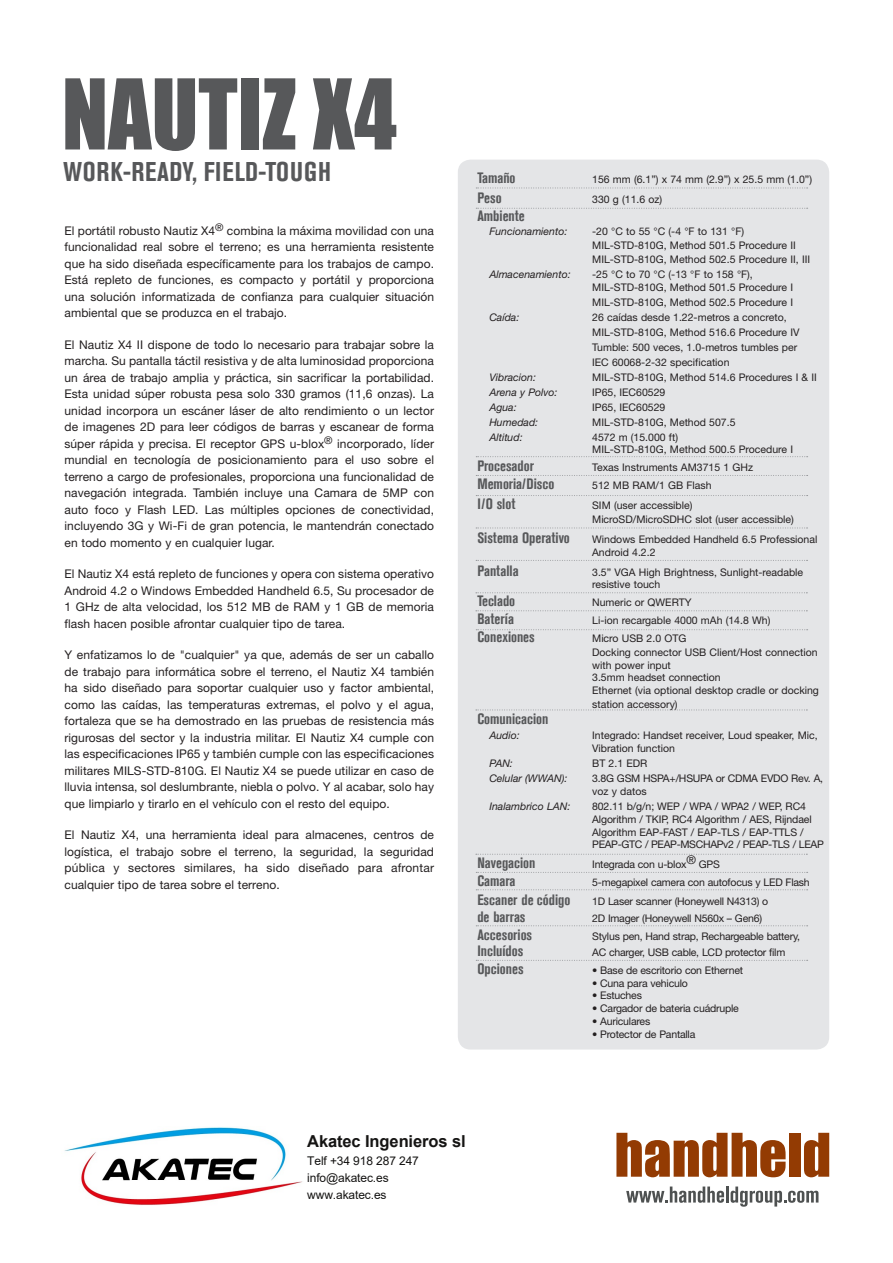
<style>
.page{position:relative;width:893px;height:1263px;background:#fff}
.page>*{position:absolute;margin:0;border:0;box-sizing:border-box;transform-origin:0 0}
.t1{font:90px "Impact";color:#57585a;scale:.95 1}
.t2{font:700 condensed 27px "Akzidenz Grotesk Std";letter-spacing:.035em;color:#57585a}
.t3{font:700 16.5px "Arial";letter-spacing:-.005em;color:#151413}
.t4{font:700 condensed 15px "Akzidenz Grotesk Std";color:#57585a}
.t5{font:12px/16.5px "Helvetica Neue LT Std";letter-spacing:.005em;color:#231f20;text-align:justify}
.t6{font:12px/16.8px "Arial";letter-spacing:-.01em;color:#151413}
.t7{font:10.5px/13px "Helvetica Neue LT Std";color:#231f20}
.t8{font:10.5px/12.8px "Helvetica Neue LT Std";letter-spacing:-.02em;color:#231f20}
.t9{font:italic 10.5px "Helvetica Neue LT Std";color:#231f20}
.s1{font-stretch:condensed;font-size:12px}
</style>
<div class="page">
<svg style="left:616px;top:1133px;width:170px;height:44px"></svg>
<div style="left:789px;top:1133px;width:11px;height:44px;background:#933b03"></div>
<svg style="left:804px;top:1133px;width:25px;height:44px"></svg>
<svg style="left:626px;top:1186px;width:98px;height:17px"></svg>
<hr style="left:726px;top:1186px;width:3px;height:16px;background:#4e5151">
<svg style="left:731px;top:1186px;width:87px;height:21px"></svg>
<div style="left:458px;top:160px;width:371px;height:889px;background:#e4e5e7;border-radius:13px"></div>
<svg style="left:476px;top:456px;width:332px;height:1px"></svg>
<svg style="left:476px;top:188px;width:332px;height:1px"></svg>
<svg style="left:476px;top:475px;width:332px;height:1px"></svg>
<svg style="left:476px;top:208px;width:332px;height:1px"></svg>
<svg style="left:476px;top:495px;width:332px;height:1px"></svg>
<svg style="left:476px;top:528px;width:332px;height:1px"></svg>
<svg style="left:475px;top:560px;width:333px;height:1px"></svg>
<svg style="left:476px;top:592px;width:331px;height:1px"></svg>
<svg style="left:476px;top:710px;width:331px;height:1px"></svg>
<svg style="left:476px;top:854px;width:331px;height:1px"></svg>
<svg style="left:475px;top:610px;width:332px;height:1px"></svg>
<svg style="left:476px;top:629px;width:332px;height:1px"></svg>
<svg style="left:476px;top:960px;width:332px;height:1px"></svg>
<svg style="left:476px;top:889px;width:332px;height:1px"></svg>
<svg style="left:476px;top:872px;width:332px;height:1px"></svg>
<svg style="left:476px;top:925px;width:332px;height:1px"></svg>
<img style="left:64px;top:1127px;width:238px;height:78px">
<p class="t1" style="left:62px;top:44px;width:354px">NAUTIZ X4</p>
<p class="t2" style="left:63px;top:157px;width:269px">WORK-READY, FIELD-TOUGH</p>
<p class="t4" style="left:477px;top:170px;width:40px">Tamaño</p>
<p class="t7" style="left:592px;top:173px;width:221px">156 mm (6.1”) x 74 mm (2.9”) x 25.5 mm (1.0”)</p>
<p class="t4" style="left:477px;top:189px;width:26px">Peso</p>
<p class="t7" style="left:592px;top:192px;width:72px">330 g (11.6 oz)</p>
<p class="t4" style="left:477px;top:207px;width:49px">Ambiente</p>
<p class="t9" style="left:489px;top:225px;width:79px">Funcionamiento:</p>
<p class="t7" style="left:592px;top:224px;width:219px;line-height:13.8px">-20 °C to 55 °C (-4 °F to 131 °F)<br>MIL-STD-810G, Method 501.5 Procedure II<br>MIL-STD-810G, Method 502.5 Procedure II, III</p>
<p class="t9" style="left:489px;top:268px;width:83px">Almacenamiento:</p>
<p class="t7" style="left:592px;top:267px;width:202px;line-height:13.8px">-25 °C to 70 °C (-13 °F to 158 °F)<span class="s1">,<br></span>MIL-STD-810G, Method 501.5 Procedure I<br>MIL-STD-810G, Method 502.5 Procedure I</p>
<p class="t9" style="left:489px;top:311px;width:31px">Caída:</p>
<p class="t7" style="left:592px;top:309px;width:209px;line-height:15px">26 caídas desde 1.22-metros a concreto, MIL-STD-810G, Method 516.6 Procedure IV Tumble: 500 veces, 1.0-metros tumbles per IEC 60068-2-32 specification</p>
<p class="t9" style="left:489px;top:371px;width:48px">Vibracion:</p>
<p class="t7" style="left:592px;top:370px;width:226px">MIL-STD-810G, Method 514.6 Procedures I &amp; II</p>
<p class="t9" style="left:489px;top:386px;width:70px">Arena y Polvo:</p>
<p class="t7" style="left:592px;top:385px;width:75px">IP65, IEC60529</p>
<p class="t9" style="left:489px;top:401px;width:29px">Agua:</p>
<p class="t7" style="left:592px;top:400px;width:75px">IP65, IEC60529</p>
<p class="t9" style="left:489px;top:416px;width:50px">Humedad:</p>
<p class="t7" style="left:592px;top:415px;width:145px">MIL-STD-810G, Method 507.5</p>
<p class="t9" style="left:489px;top:431px;width:35px">Altitud:</p>
<p class="t7" style="left:592px;top:430px;width:87px">4572 m (15.000 ft)</p>
<p class="t7" style="left:592px;top:443px;width:202px">MIL-STD-810G, Method 500.5 Procedure I</p>
<p class="t4" style="left:477px;top:458px;width:58px">Procesador</p>
<p class="t7" style="left:592px;top:461px;width:162px">Texas Instruments AM3715 1 GHz</p>
<p class="t4" style="left:477px;top:476px;width:79px">Memoria/Disco</p>
<p class="t7" style="left:592px;top:479px;width:121px">512 MB RAM/1 GB Flash</p>
<p class="t4" style="left:477px;top:495px;width:40px">I/O slot</p>
<p class="t7" style="left:592px;top:498px;width:203px;line-height:14.2px">SIM (user accessible)<br>MicroSD/MicroSDHC slot (user accessible)</p>
<p class="t4" style="left:477px;top:529px;width:94px">Sistema Operativo</p>
<p class="t7" style="left:592px;top:532px;width:227px;line-height:13.5px">Windows Embedded Handheld 6.5 Professional<br>Android 4.2.2</p>
<p class="t4" style="left:477px;top:562px;width:43px">Pantalla</p>
<p class="t7" style="left:592px;top:565px;width:213px">3.5” VGA High Brightness, Sunlight-readable resistive touch</p>
<p class="t4" style="left:477px;top:593px;width:39px">Teclado</p>
<p class="t7" style="left:592px;top:596px;width:101px">Numeric or QWERTY</p>
<p class="t4" style="left:477px;top:611px;width:38px">Batería</p>
<p class="t7" style="left:592px;top:614px;width:180px">Li-ion recargable 4000 mAh (14.8 Wh)</p>
<p class="t4" style="left:477px;top:629px;width:59px">Conexiones</p>
<p class="t7" style="left:592px;top:632px;width:228px">Micro USB 2.0 OTG<br>Docking connector USB Client/Host connection with power input<br>3.5mm headset connection<br>Ethernet (via optional desktop cradle or docking station accessory)</p>
<p class="t4" style="left:477px;top:710px;width:72px">Comunicacion</p>
<p class="t9" style="left:489px;top:729px;width:32px">Audio:</p>
<p class="t7" style="left:592px;top:728px;width:227px;line-height:13.5px">Integrado: Handset receiver, Loud speaker, Mic,<br>Vibration function</p>
<p class="t9" style="left:489px;top:757px;width:25px">PAN:</p>
<p class="t7" style="left:592px;top:757px;width:57px">BT 2.1 EDR</p>
<p class="t9" style="left:489px;top:772px;width:80px">Celular (WWAN):</p>
<p class="t8" style="left:592px;top:772px;width:232px">3.8G GSM HSPA+/HSUPA or CDMA EVDO Rev. A, voz y datos</p>
<p class="t9" style="left:489px;top:800px;width:83px">Inalambrico LAN:</p>
<p class="t7" style="left:592px;top:800px;width:233px">802.11 b/g/n; WEP / WPA / WPA2 / WEP, RC4<br>Algorithm / TKIP, RC4 Algorithm / AES, Rijndael Algorithm EAP-FAST / EAP-TLS / EAP-TTLS / PEAP-GTC / PEAP-MSCHAPv2 / PEAP-TLS / LEAP</p>
<p class="t4" style="left:477px;top:854px;width:60px">Navegacion</p>
<p class="t8" style="left:592px;top:858px;width:129px">Integrada con u-blox<sup>®</sup> GPS</p>
<p class="t4" style="left:477px;top:872px;width:40px">Camara</p>
<p class="t8" style="left:592px;top:876px;width:219px">5-megapixel camera con autofocus y LED Flash</p>
<p class="t4" style="left:477px;top:892px;width:94px">Escaner de código</p>
<p class="t8" style="left:592px;top:895px;width:178px">1D Laser scanner (Honeywell N4313) o</p>
<p class="t4" style="left:477px;top:908px;width:50px">de barras</p>
<p class="t8" style="left:592px;top:911px;width:171px">2D Imager (Honeywell N560x – Gen6)</p>
<p class="t4" style="left:477px;top:926px;width:56px">Accesorios</p>
<p class="t8" style="left:592px;top:929px;width:210px">Stylus pen, Hand strap, Rechargeable battery,</p>
<p class="t4" style="left:477px;top:942px;width:47px">Incluídos</p>
<p class="t8" style="left:592px;top:945px;width:195px">AC charger, USB cable, LCD protector film</p>
<p class="t4" style="left:477px;top:960px;width:48px">Opciones</p>
<p class="t8" style="left:592px;top:963px;width:152px">• Base de escritorio con Ethernet</p>
<p class="t8" style="left:592px;top:976px;width:97px">• Cuna para vehiculo</p>
<p class="t8" style="left:592px;top:989px;width:51px">• Estuches</p>
<p class="t8" style="left:592px;top:1002px;width:148px">• Cargador de bateria cuádruple</p>
<p class="t8" style="left:592px;top:1014px;width:60px">• Auriculares</p>
<p class="t8" style="left:592px;top:1027px;width:105px">• Protector de Pantalla</p>
<p class="t5" style="left:65px;top:222px;width:371px">El portátil robusto Nautiz X4<sup>®</sup> combina la máxima movilidad con una funcionalidad real sobre el terreno; es una herramienta resistente que ha sido diseñada específicamente para los trabajos de campo.<br>Está repleto de funciones, es compacto y portátil y proporciona una solución informatizada de confianza para cualquier situación ambiental que se produzca en el trabajo.</p>
<p class="t5" style="left:65px;top:336px;width:371px">El Nautiz X4 II dispone de todo lo necesario para trabajar sobre la marcha. Su pantalla táctil resistiva y de alta luminosidad proporciona un área de trabajo amplia y práctica, sin sacrificar la portabilidad.<br>Esta unidad súper robusta pesa solo 330 gramos (11,6 onzas). La unidad incorpora un escáner láser de alto rendimiento o un lector de imagenes 2D para leer códigos de barras y escanear de forma súper rápida y precisa. El receptor GPS u-blox<sup>®</sup> incorporado, líder mundial en tecnología de posicionamiento para el uso sobre el terreno a cargo de profesionales, proporciona una funcionalidad de navegación integrada. También incluye una Camara de 5MP con auto foco y Flash LED. Las múltiples opciones de conectividad, incluyendo 3G y Wi-Fi de gran potencia, le mantendrán conectado en todo momento y en cualquier lugar.</p>
<p class="t5" style="left:65px;top:565px;width:371px">El Nautiz X4 está repleto de funciones y opera con sistema operativo Android 4.2 o Windows Embedded Handheld 6.5, Su procesador de 1 GHz de alta velocidad, los 512 MB de RAM y 1 GB de memoria flash hacen posible afrontar cualquier tipo de tarea.</p>
<p class="t5" style="left:65px;top:646px;width:371px">Y enfatizamos lo de "cualquier" ya que, además de ser un caballo de trabajo para informática sobre el terreno, el Nautiz X4 también ha sido diseñado para soportar cualquier uso y factor ambiental, como las caídas, las temperaturas extremas, el polvo y el agua, fortaleza que se ha demostrado en las pruebas de resistencia más rigurosas del sector y la industria militar. El Nautiz X4 cumple con las especificaciones IP65 y también cumple con las especificaciones militares MILS-STD-810G. El Nautiz X4 se puede utilizar en caso de lluvia intensa, sol deslumbrante, niebla o polvo. Y al acabar, solo hay que limpiarlo y tirarlo en el vehículo con el resto del equipo.</p>
<p class="t5" style="left:65px;top:826px;width:371px">El Nautiz X4, una herramienta ideal para almacenes, centros de logística, el trabajo sobre el terreno, la seguridad, la seguridad pública y sectores similares, ha sido diseñado para afrontar cualquier tipo de tarea sobre el terreno.</p>
<h3 class="t3" style="left:307px;top:1129px;width:160px">Akatec Ingenieros sl</h3>
<p class="t6" style="left:307px;top:1153px;width:113px">Telf +34 918 287 247 info@akatec.es www.akatec.es</p>
</div>
